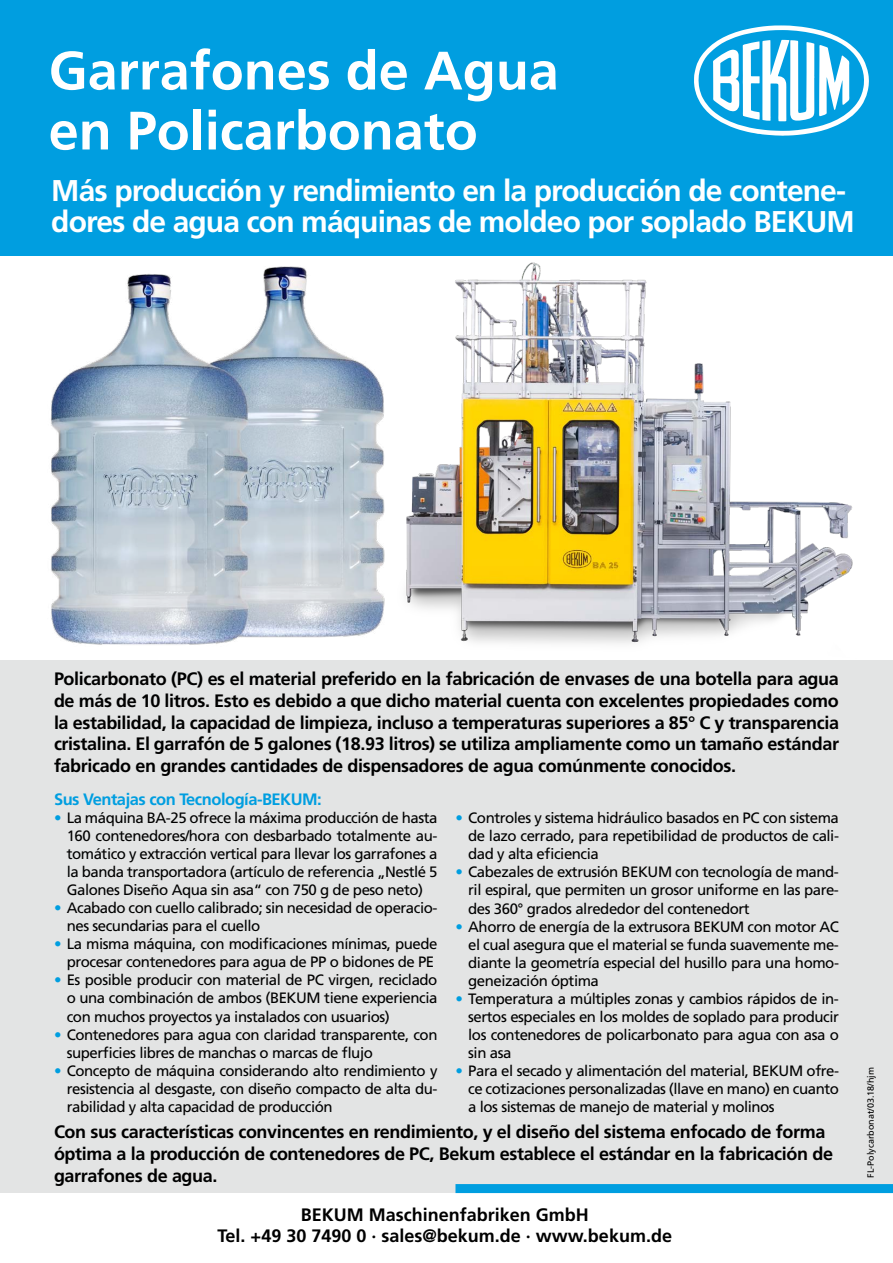
<style>
.page{position:relative;width:893px;height:1263px;background:#fff}
.page>*{position:absolute;margin:0;border:0;box-sizing:border-box;transform-origin:0 0}
.t1{font:700 54px/60px "Frutiger LT Std";color:#fff}
.t2{font:700 30px/31.5px "Frutiger LT Std";letter-spacing:-.03em;color:#fff}
.t3{font:700 18px/21.6px "Frutiger LT Std";letter-spacing:-.02em;color:#000;text-align:justify}
.t4{font:700 18px/21.6px "Frutiger LT Std";color:#000;text-align:center}
.t5{font:700 16.5px "Frutiger LT Std";letter-spacing:-.03em;color:#009ee0}
.t6{font:15px/18px "Frutiger LT Std";letter-spacing:-.03em;color:#000;text-align:justify}
.t7{font:9px "Frutiger LT Std";color:#000}
.s1{color:#009ee0}
</style>
<div class="page">
<img style="left:406px;top:262px;width:447px;height:382px">
<div style="left:0;top:0;width:893px;height:255px;background:#009ee0"></div>
<div style="left:0;top:660px;width:893px;height:533px;background:#e3e4e4"></div>
<img style="left:694px;top:25px;width:175px;height:111px">
<div style="left:455px;top:1184px;width:438px;height:9px;background:#009ee0"></div>
<img style="left:51px;top:266px;width:334px;height:379px">
<h1 class="t1" style="left:49px;top:41px;width:512px">Garrafones de Agua en Policarbonato</h1>
<h2 class="t2" style="left:51px;top:175px;width:805px">Más producción y rendimiento en la producción de contene&shy;dores de agua con máquinas de moldeo por soplado BEKUM</h2>
<p class="t3" style="left:54px;top:668px;width:786px">Policarbonato (PC) es el material preferido en la fabricación de envases de una botella para agua de más de 10 litros. Esto es debido a que dicho material cuenta con excelentes propiedades como la estabilidad, la capacidad de limpieza, incluso a temperaturas superiores a 85° C y transparencia cristalina. El garrafón de 5 galones (18.93 litros) se utiliza ampliamente como un tamaño estándar fabricado en grandes cantidades de dispensadores de agua comúnmente conocidos.</p>
<p class="t5" style="left:54px;top:790px;width:269px">Sus Ventajas con Tecnología-BEKUM:</p>
<p class="t6" style="left:67px;top:809px;width:372px;text-indent:-13px"><span class="s1">•</span> La máquina BA-25 ofrece la máxima producción de hasta 160 contenedores/hora con desbarbado totalmente au&shy;tomático y extracción vertical para llevar los garrafones a la banda transportadora (artículo de referencia „Nestlé 5<br>Galones Diseño Aqua sin asa“ con 750 g de peso neto)</p>
<p class="t6" style="left:67px;top:899px;width:372px;text-indent:-13px"><span class="s1">•</span> Acabado con cuello calibrado; sin necesidad de operacio&shy;nes secundarias para el cuello</p>
<p class="t6" style="left:54px;top:935px;width:385px;text-align:right"><span class="s1">•</span> La misma máquina, con modificaciones mínimas, puede procesar contenedores para agua de PP o bidones de PE</p>
<p class="t6" style="left:67px;top:971px;width:372px;text-indent:-13px"><span class="s1">•</span> Es posible producir con material de PC virgen, reciclado o una combinación de ambos (BEKUM tiene experiencia con muchos proyectos ya instalados con usuarios)</p>
<p class="t6" style="left:67px;top:1025px;width:372px;text-indent:-13px"><span class="s1">•</span> Contenedores para agua con claridad transparente, con superficies libres de manchas o marcas de flujo</p>
<p class="t6" style="left:67px;top:1061px;width:372px;text-indent:-13px"><span class="s1">•</span> Concepto de máquina considerando alto rendimiento y resistencia al desgaste, con diseño compacto de alta du&shy;rabilidad y alta capacidad de producción</p>
<p class="t6" style="left:468px;top:809px;width:372px;text-indent:-13px"><span class="s1">•</span> Controles y sistema hidráulico basados en PC con sistema de lazo cerrado, para repetibilidad de productos de cali&shy;dad y alta eficiencia</p>
<p class="t6" style="left:468px;top:863px;width:372px;text-indent:-13px"><span class="s1">•</span> Cabezales de extrusión BEKUM con tecnología de mand&shy;ril espiral, que permiten un grosor uniforme en las pare&shy;des 360° grados alrededor del contenedort</p>
<p class="t6" style="left:468px;top:917px;width:372px;text-indent:-13px"><span class="s1">•</span> Ahorro de energía de la extrusora BEKUM con motor AC el cual asegura que el material se funda suavemente me&shy;diante la geometría especial del husillo para una homo&shy;geneización óptima</p>
<p class="t6" style="left:468px;top:989px;width:372px;text-indent:-13px"><span class="s1">•</span> Temperatura a múltiples zonas y cambios rápidos de in&shy;sertos especiales en los moldes de soplado para producir los contenedores de policarbonato para agua con asa o sin asa</p>
<p class="t6" style="left:468px;top:1061px;width:372px;text-indent:-13px"><span class="s1">•</span> Para el secado y alimentación del material, BEKUM ofre&shy;ce cotizaciones personalizadas (llave en mano) en cuanto a los sistemas de manejo de material y molinos</p>
<p class="t3" style="left:54px;top:1121px;width:781px;text-align:left">Con sus características convincentes en rendimiento, y el diseño del sistema enfocado de forma óptima a la producción de contenedores de PC, Bekum establece el estándar en la fabricación de garrafones de agua.</p>
<p class="t4" style="left:218px;top:1203px;width:456px">BEKUM Maschinenfabriken GmbH<br>Tel. +49 30 7490 0 · sales@bekum.de · www.bekum.de</p>
<p class="t7" style="left:865px;top:1178px;width:112px;rotate:-90deg">FL-Polycarbonat/03.18/hjm</p>
</div>
